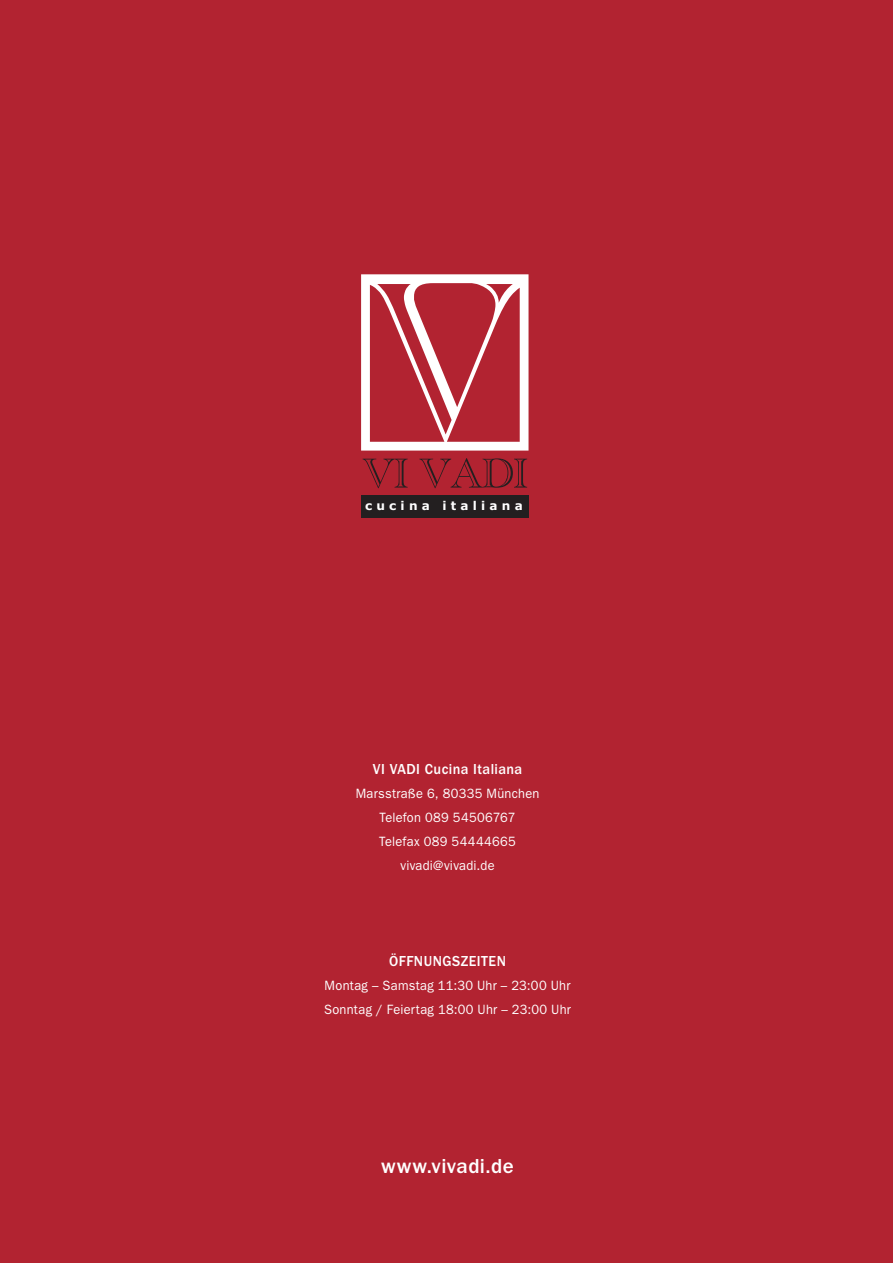
<style>
.page{position:relative;width:893px;height:1263px;background:#b22331}
.page>*{position:absolute;margin:0;border:0;box-sizing:border-box;transform-origin:0 0}
.t1{font:500 21px "ITC Franklin Gothic Std";letter-spacing:.02em;color:#fff}
.t2{font:500 15px "ITC Franklin Gothic Std";letter-spacing:.03em;color:#fff;scale:.95 1}
.t3{font:13.5px/24px "ITC Franklin Gothic Std";letter-spacing:.02em;color:#fff;text-align:center;scale:.95 1}
.t4{font:700 12.15px "Verdana";letter-spacing:.35em;color:#fff}
</style>
<div class="page">
<div style="left:361px;top:495px;width:167px;height:23px;background:#231f20"></div>
<svg style="left:361px;top:274px;width:167px;height:177px"></svg>
<svg style="left:363px;top:458px;width:164px;height:30px"></svg>
<p class="t4" style="left:365px;top:497px;width:159px">cucina italiana</p>
<p class="t2" style="left:373px;top:761px;width:159px">VI VADI Cucina Italiana</p>
<p class="t3" style="left:356px;top:782px;width:195px">Marsstraße 6, 80335 München<br>Telefon 089 54506767<br>Telefax 089 54444665 vivadi@vivadi.de</p>
<p class="t2" style="left:389px;top:953px;width:125px">ÖFFNUNGSZEITEN</p>
<p class="t3" style="left:324px;top:974px;width:261px;text-align:left">Montag – Samstag 11:30 Uhr – 23:00 Uhr<br>Sonntag / Feiertag 18:00 Uhr – 23:00 Uhr</p>
<h1 class="t1" style="left:381px;top:1154px;width:134px">www.vivadi.de</h1>
</div>
